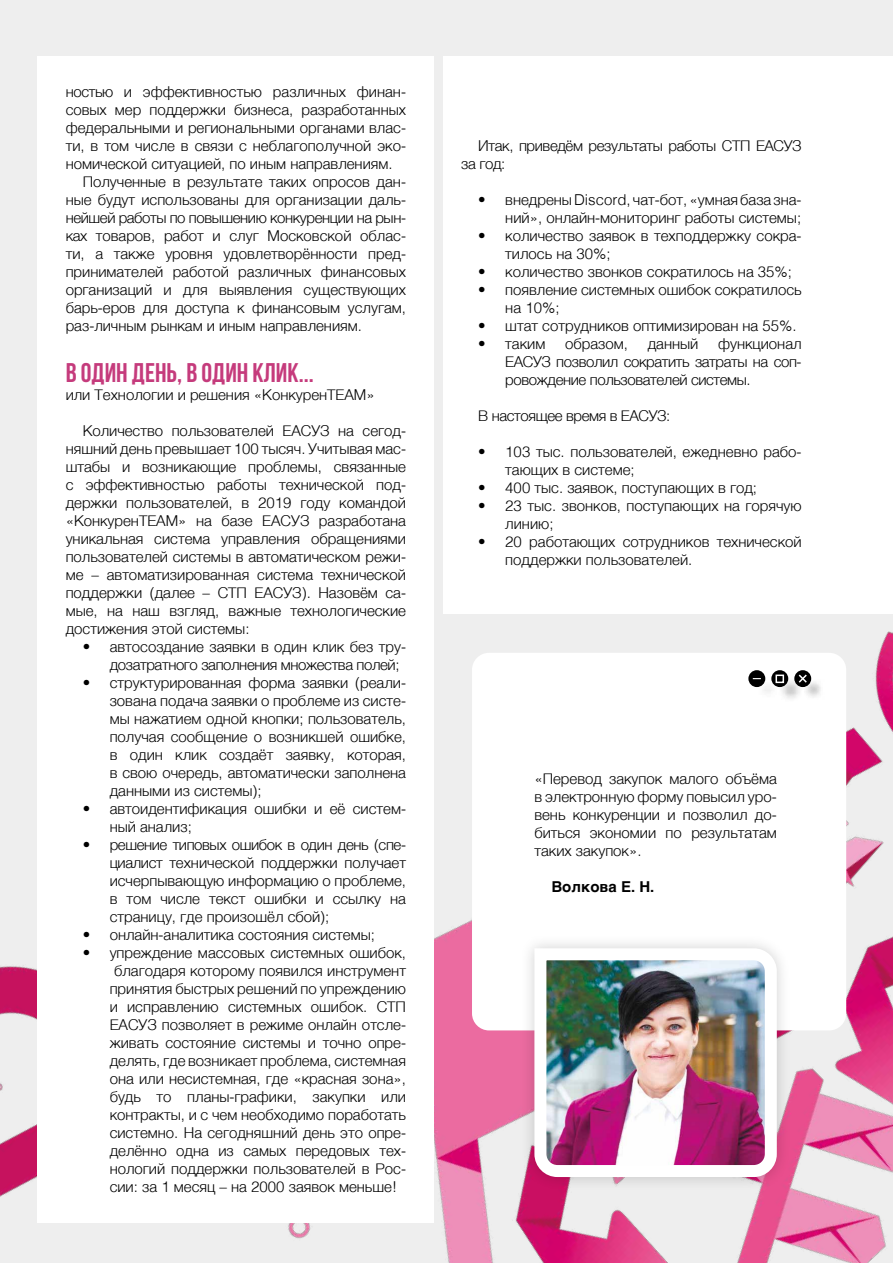
<style>
.page{position:relative;width:893px;height:1263px;background:#fff}
.page>*{position:absolute;margin:0;border:0;box-sizing:border-box;transform-origin:0 0}
.t1{font:700 27px "Bebas Neue";color:#c53b7c}
.t2{font:300 15px/18px "Helvetica";color:#000;text-align:justify}
.t3{font:300 15px/18px "Helvetica";letter-spacing:-.025em;color:#000}
.t4{font:700 15px "Helvetica";color:#000}
</style>
<div class="page">
<img style="left:0;top:0;width:893px;height:1263px">
<svg style="left:37px;top:56px;width:397px;height:1167px"></svg>
<div style="left:443px;top:56px;width:450px;height:558px;background:#fff"></div>
<div style="left:472px;top:653px;width:374px;height:377px;background:#fff;border-radius:17px"></div>
<svg style="left:794px;top:670px;width:17px;height:17px"></svg>
<div style="left:802px;top:678px;width:23px;height:22px;background:#000;opacity:.75"></div>
<svg style="left:797px;top:673px;width:11px;height:11px"></svg>
<svg style="left:771px;top:670px;width:17px;height:17px"></svg>
<svg style="left:748px;top:670px;width:17px;height:17px"></svg>
<div style="left:756px;top:680px;width:23px;height:18px;background:#000;opacity:.75"></div>
<div style="left:778px;top:677px;width:24px;height:25px;background:#000;opacity:.75"></div>
<div style="left:775px;top:674px;width:9px;height:9px;border:2px solid #fff"></div>
<div style="left:520px;top:934px;width:271px;height:257px;background:#000;opacity:.18"></div>
<img style="left:528px;top:942px;width:255px;height:241px">
<p class="t2" style="left:66px;top:82px;width:342px">ностью и эффективностью различных финан-</p>
<p class="t2" style="left:66px;top:100px;width:342px">совых мер поддержки бизнеса, разработанных</p>
<p class="t2" style="left:66px;top:118px;width:342px">федеральными и региональными органами влас-</p>
<p class="t2" style="left:66px;top:136px;width:342px">ти, в том числе в связи с неблагополучной эко-</p>
<p class="t2" style="left:66px;top:154px;width:328px">номической ситуацией, по иным направлениям.</p>
<p class="t2" style="left:83px;top:172px;width:325px">Полученные в результате таких опросов дан-</p>
<p class="t2" style="left:66px;top:190px;width:342px">ные будут использованы для организации даль-</p>
<p class="t3" style="left:66px;top:208px;width:342px">нейшей работы по повышению конкуренции на рын-</p>
<p class="t2" style="left:66px;top:226px;width:342px">ках товаров, работ и слуг Московской облас-</p>
<p class="t2" style="left:66px;top:244px;width:342px">ти, а также уровня удовлетворённости пред-</p>
<p class="t2" style="left:66px;top:262px;width:342px">принимателей работой различных финансовых</p>
<p class="t2" style="left:66px;top:280px;width:342px">организаций и для выявления существующих</p>
<p class="t2" style="left:66px;top:298px;width:342px">барь-еров для доступа к финансовым услугам,</p>
<p class="t2" style="left:66px;top:316px;width:298px">раз-личным рынкам и иным направлениям.</p>
<h1 class="t1" style="left:66px;top:357px;width:250px">В один день, в один клик...</h1>
<p class="t2" style="left:66px;top:384px;width:311px">или Технологии и решения «КонкуренТЕАМ»</p>
<p class="t2" style="left:66px;top:420px;width:342px;text-indent:17px">Количество пользователей ЕАСУЗ на сегод&shy;няшний день превышает 100 тысяч. Учитывая мас&shy;штабы и возникающие проблемы, связанные с эффективностью работы технической под&shy;держки пользователей, в 2019 году командой «КонкуренТЕАМ» на базе ЕАСУЗ разработана уникальная система управления обращениями пользователей системы в автоматическом режи&shy;ме – автоматизированная система технической поддержки (далее – СТП ЕАСУЗ). Назовём са&shy;мые, на наш взгляд, важные технологические достижения этой системы:</p>
<p class="t3" style="left:110px;top:636px;width:298px;text-indent:-27px">• автосоздание заявки в один клик без тру&shy;дозатратного заполнения множества полей;</p>
<p class="t2" style="left:110px;top:672px;width:298px;text-indent:-27px">• структурированная форма заявки (реали&shy;зована подача заявки о проблеме из систе&shy;мы нажатием одной кнопки; пользователь, получая сообщение о возникшей ошибке, в один клик создаёт заявку, которая, в свою очередь, автоматически заполнена данными из системы);</p>
<p class="t2" style="left:110px;top:798px;width:298px;text-indent:-27px">• автоидентификация ошибки и её систем&shy;ный анализ;</p>
<p class="t2" style="left:110px;top:834px;width:298px;text-indent:-27px">• решение типовых ошибок в один день (спе&shy;циалист технической поддержки получает исчерпывающую информацию о проблеме, в том числе текст ошибки и ссылку на страницу, где произошёл сбой);</p>
<p class="t2" style="left:83px;top:924px;width:294px">• онлайн-аналитика состояния системы;</p>
<p class="t2" style="left:110px;top:942px;width:298px;text-indent:-27px">• упреждение массовых системных ошибок, благодаря которому появился инструмент принятия быстрых решений по упреждению и исправлению системных ошибок. СТП ЕАСУЗ позволяет в режиме онлайн отсле&shy;живать состояние системы и точно опре&shy;делять, где возникает проблема, системная она или несистемная, где «красная зона», будь то планы-графики, закупки или контракты, и с чем необходимо поработать системно. На сегодняшний день это опре&shy;делённо одна из самых передовых тех&shy;нологий поддержки пользователей в Рос&shy;сии: за 1 месяц – на 2000 заявок меньше!</p>
<p class="t3" style="left:461px;top:136px;width:342px;text-indent:17px">Итак, приведём результаты работы СТП ЕАСУЗ за год:</p>
<p class="t2" style="left:478px;top:190px;width:325px;text-align:right">• внедрены Discord, чат-бот, «умная база зна&shy;ний», онлайн-мониторинг работы системы;</p>
<p class="t2" style="left:505px;top:226px;width:298px;text-indent:-27px">• количество заявок в техподдержку сокра&shy;тилось на 30%;</p>
<p class="t2" style="left:478px;top:262px;width:315px">• количество звонков сократилось на 35%;</p>
<p class="t2" style="left:505px;top:280px;width:298px;text-indent:-27px">• появление системных ошибок сократилось на 10%;</p>
<p class="t2" style="left:478px;top:316px;width:320px">• штат сотрудников оптимизирован на 55%.</p>
<p class="t2" style="left:478px;top:334px;width:69px">• таким</p>
<p class="t2" style="left:565px;top:334px;width:64px">образом,</p>
<p class="t2" style="left:648px;top:334px;width:52px">данный</p>
<p class="t2" style="left:505px;top:334px;width:298px;text-indent:213px">функционал ЕАСУЗ позволил сократить затраты на соп&shy;ровождение пользователей системы.</p>
<p class="t3" style="left:478px;top:406px;width:194px">В настоящее время в ЕАСУЗ:</p>
<p class="t2" style="left:505px;top:442px;width:298px;text-indent:-27px">• 103 тыс. пользователей, ежедневно рабо&shy;тающих в системе;</p>
<p class="t2" style="left:478px;top:478px;width:280px">• 400 тыс. заявок, поступающих в год;</p>
<p class="t2" style="left:505px;top:496px;width:298px;text-indent:-27px">• 23 тыс. звонков, поступающих на горячую линию;</p>
<p class="t2" style="left:505px;top:532px;width:298px;text-indent:-27px">• 20 работающих сотрудников технической поддержки пользователей.</p>
<p class="t2" style="left:534px;top:769px;width:244px">«Перевод закупок малого объёма в электронную форму повысил уро&shy;вень конкуренции и позволил до&shy;биться экономии по результатам таких закупок».</p>
<p class="t4" style="left:551px;top:875px;width:104px">Волкова Е. Н.</p>
</div>
